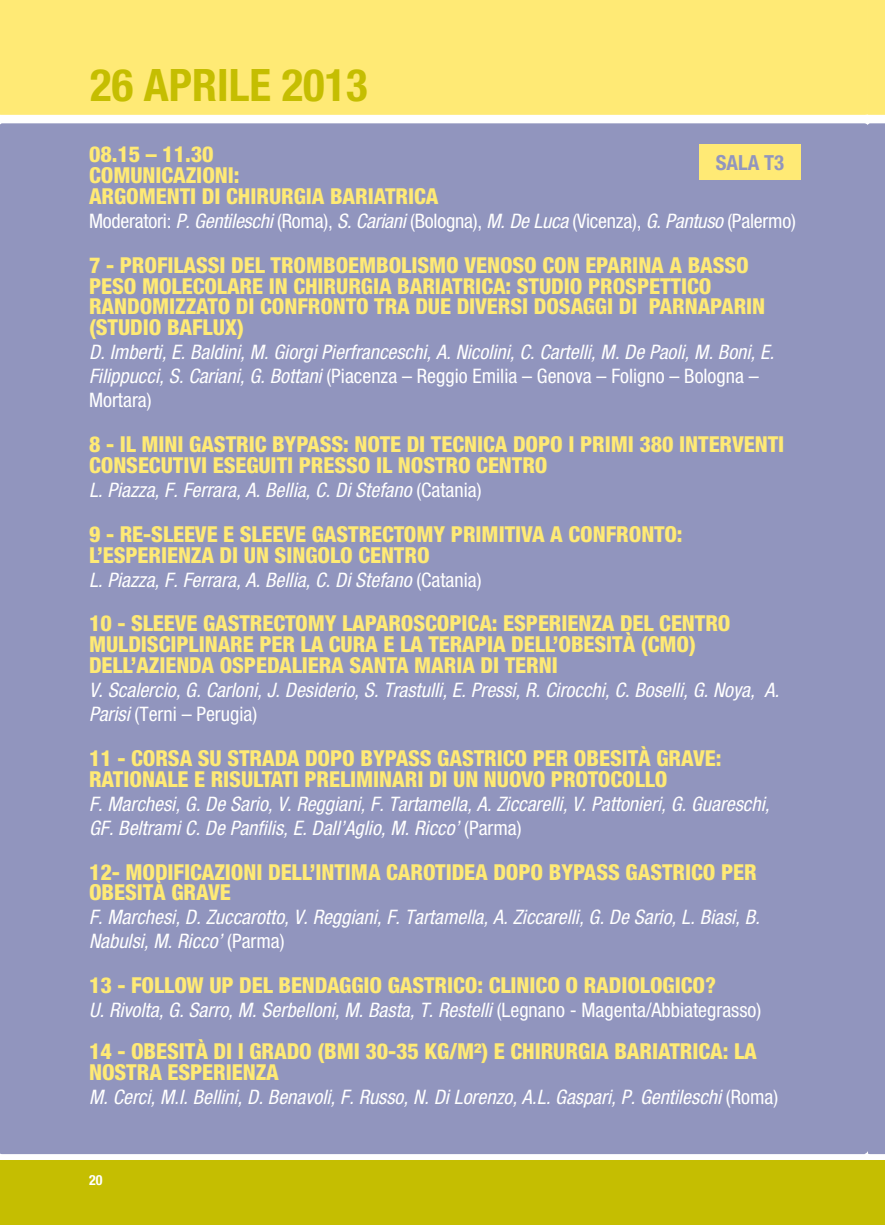
<style>
.page{position:relative;width:885px;height:1225px;background:#fff}
.page>*{position:absolute;margin:0;border:0;box-sizing:border-box;transform-origin:0 0}
.t1{font:700 condensed 44.8px "Helvetica Neue";color:#c5be01}
.t2{font:800 condensed 22px/20.8px "Helvetica Neue";letter-spacing:-.005em;color:#ffea75}
.t3{font:700 condensed 20.8px "Helvetica Neue";color:#9195be}
.t4{font:italic condensed 20px/24px "Helvetica Neue";color:#fff}
.t5{font:condensed 20px "Helvetica Neue";letter-spacing:-.01em;color:#fff}
.t6{font:700 condensed 14px "Helvetica Neue";color:#fff}
.s1{font-style:italic}
.s2{font-style:normal}
</style>
<div class="page">
<div style="left:0;top:123px;width:867px;height:1031px;background:#9195be"></div>
<div style="left:867px;top:123px;width:17px;height:1031px;background:#9195be"></div>
<div style="left:0;top:0;width:867px;height:115px;background:#ffea75"></div>
<div style="left:867px;top:0;width:17px;height:115px;background:#ffea75"></div>
<div style="left:0;top:1159px;width:867px;height:65px;background:#c5be01"></div>
<div style="left:867px;top:1159px;width:17px;height:65px;background:#c5be01"></div>
<div style="left:699px;top:145px;width:101px;height:35px;background:#ffea75"></div>
<h1 class="t1" style="left:90px;top:58px;width:279px">26 APRILE 2013</h1>
<p class="t2" style="left:89px;top:144px;width:351px">08.15 – 11.30<br>COMUNICAZIONI:<br>ARGOMENTI DI CHIRURGIA BARIATRICA</p>
<p class="t5" style="left:89px;top:209px;width:708px">Moderatori: <span class="s1">P. Gentileschi</span> (Roma), <span class="s1">S. Cariani</span> (Bologna), <span class="s1">M. De Luca</span> (Vicenza), <span class="s1">G. Pantuso</span> (Palermo)</p>
<p class="t2" style="left:89px;top:254px;width:677px">7 - PROFILASSI DEL TROMBOEMBOLISMO VENOSO CON EPARINA A BASSO PESO MOLECOLARE IN CHIRURGIA BARIATRICA: STUDIO PROSPETTICO RANDOMIZZATO DI CONFRONTO TRA DUE DIVERSI DOSAGGI DI PARNAPARIN (STUDIO BAFLUX)</p>
<p class="t4" style="left:89px;top:340px;width:686px">D. Imberti, E. Baldini, M. Giorgi Pierfranceschi, A. Nicolini, C. Cartelli, M. De Paoli, M. Boni, E.<br>Filippucci, S. Cariani, G. Bottani <span class="s2">(Piacenza – Reggio Emilia – Genova – Foligno – Bologna –<br>Mortara)</span></p>
<p class="t2" style="left:89px;top:433px;width:696px">8 - IL MINI GASTRIC BYPASS: NOTE DI TECNICA DOPO I PRIMI 380 INTERVENTI<br>CONSECUTIVI ESEGUITI PRESSO IL NOSTRO CENTRO</p>
<p class="t4" style="left:89px;top:478px;width:394px">L. Piazza, F. Ferrara, A. Bellia, C. Di Stefano <span class="s2">(Catania)</span></p>
<p class="t2" style="left:89px;top:523px;width:595px">9 - RE-SLEEVE E SLEEVE GASTRECTOMY PRIMITIVA A CONFRONTO:<br>L’ESPERIENZA DI UN SINGOLO CENTRO</p>
<p class="t4" style="left:89px;top:567px;width:394px">L. Piazza, F. Ferrara, A. Bellia, C. Di Stefano <span class="s2">(Catania)</span></p>
<p class="t2" style="left:89px;top:613px;width:643px">10 - SLEEVE GASTRECTOMY LAPAROSCOPICA: ESPERIENZA DEL CENTRO<br>MULDISCIPLINARE PER LA CURA E LA TERAPIA DELL’OBESITÀ (CMO)<br>DELL’AZIENDA OSPEDALIERA SANTA MARIA DI TERNI</p>
<p class="t4" style="left:89px;top:678px;width:691px">V. Scalercio, G. Carloni, J. Desiderio, S. Trastulli, E. Pressi, R. Cirocchi, C. Boselli, G. Noya, A.<br>Parisi <span class="s2">(Terni – Perugia)</span></p>
<p class="t2" style="left:89px;top:747px;width:633px">11 - CORSA SU STRADA DOPO BYPASS GASTRICO PER OBESITÀ GRAVE:<br>RATIONALE E RISULTATI PRELIMINARI DI UN NUOVO PROTOCOLLO</p>
<p class="t4" style="left:89px;top:791px;width:682px">F. Marchesi, G. De Sario, V. Reggiani, F. Tartamella, A. Ziccarelli, V. Pattonieri, G. Guareschi,<br>GF. Beltrami C. De Panfilis, E. Dall’Aglio, M. Ricco’ <span class="s2">(Parma)</span></p>
<p class="t2" style="left:89px;top:861px;width:669px">12- MODIFICAZIONI DELL’INTIMA CAROTIDEA DOPO BYPASS GASTRICO PER<br>OBESITÀ GRAVE</p>
<p class="t4" style="left:89px;top:905px;width:672px">F. Marchesi, D. Zuccarotto, V. Reggiani, F. Tartamella, A. Ziccarelli, G. De Sario, L. Biasi, B.<br>Nabulsi, M. Ricco’ <span class="s2">(Parma)</span></p>
<p class="t2" style="left:89px;top:974px;width:628px">13 - FOLLOW UP DEL BENDAGGIO GASTRICO: CLINICO O RADIOLOGICO?</p>
<p class="t4" style="left:89px;top:998px;width:673px">U. Rivolta, G. Sarro, M. Serbelloni, M. Basta, T. Restelli <span class="s2">(Legnano - Magenta/Abbiategrasso)</span></p>
<p class="t2" style="left:89px;top:1040px;width:669px">14 - OBESITÀ DI I GRADO (BMI 30-35 KG/M²) E CHIRURGIA BARIATRICA: LA<br>NOSTRA ESPERIENZA</p>
<p class="t4" style="left:89px;top:1084px;width:690px">M. Cerci, M.I. Bellini, D. Benavoli, F. Russo, N. Di Lorenzo, A.L. Gaspari, P. Gentileschi <span class="s2">(Roma)</span></p>
<p class="t3" style="left:715px;top:150px;width:70px">SALA T3</p>
<p class="t6" style="left:89px;top:1171px;width:15px">20</p>
</div>
